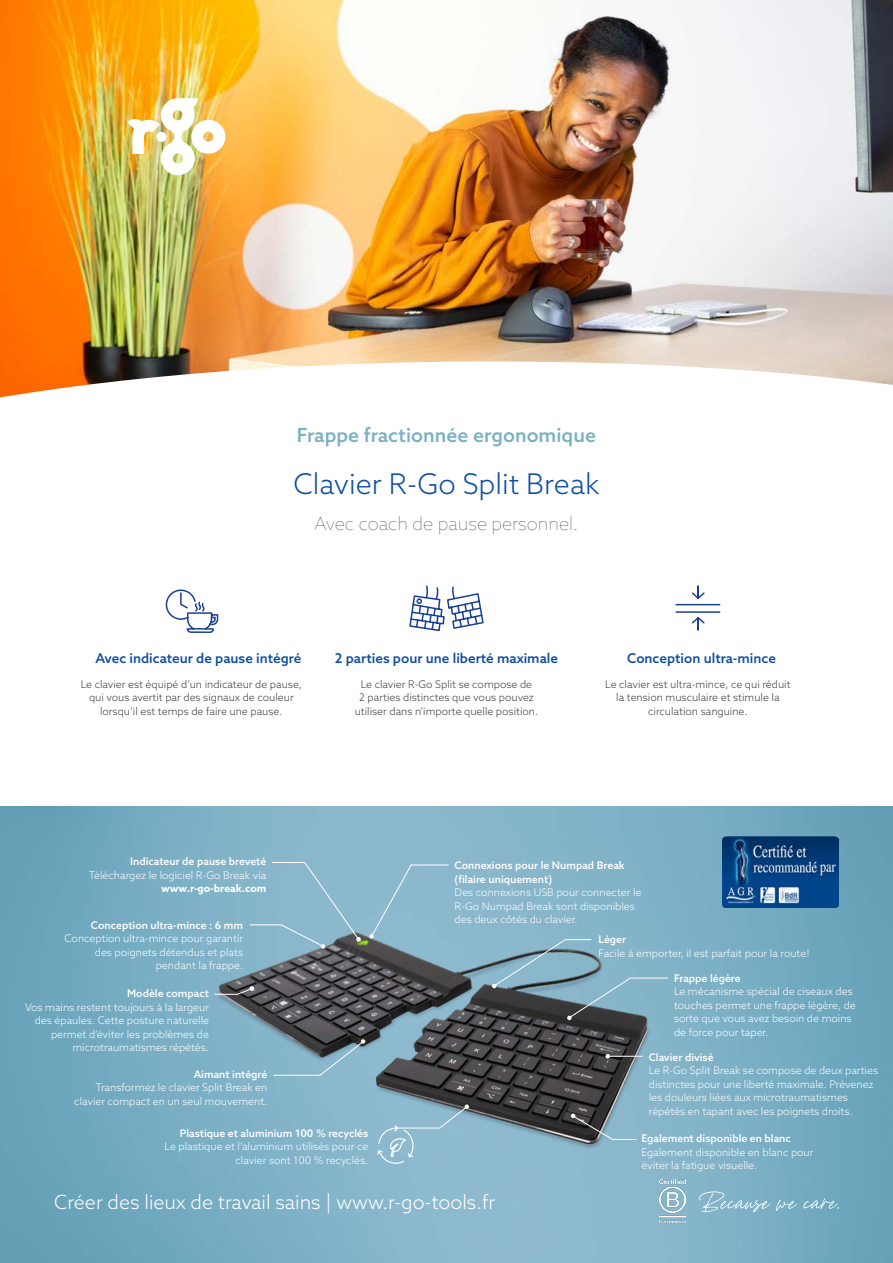
<style>
.page{position:relative;width:893px;height:1263px;background:#fff}
.page>*{position:absolute;margin:0;border:0;box-sizing:border-box;transform-origin:0 0}
.t1{font:300 28.5px "Azo Sans";color:#0d4da1}
.t2{font:300 19.5px "Azo Sans";color:#fff}
.t3{font:500 19.5px "Azo Sans";color:#7ab1c3}
.t4{font:100 18px "Azo Sans";color:#3e3e3f}
.t5{font:500 13.5px "Azo Sans";color:#0d4da1}
.t6{font:300 10.5px/13.5px "Azo Sans";color:#fff;text-align:right}
.t7{font:300 10.5px/13.5px "Azo Sans";color:#3e3e3f;text-align:center}
.t8{font:500 10.5px/13.5px "Azo Sans";color:#fff}
.s1{font-weight:700}
</style>
<div class="page">
<img style="left:0;top:0;width:893px;height:360px">
<svg style="left:0;top:360px;width:893px;height:253px"></svg>
<img style="left:0;top:807px;width:893px;height:456px">
<img style="left:187px;top:806px;width:496px;height:457px">
<div style="left:369px;top:863px;width:43px;height:76px;background:#8bb8cd"></div>
<hr style="left:411px;top:864px;width:38px;height:1px;background:#fff">
<hr style="left:630px;top:978px;width:38px;height:1px;background:#fff">
<hr style="left:272px;top:862px;width:33px;height:1px;background:#fff">
<hr style="left:250px;top:924px;width:31px;height:1px;background:#fff">
<svg style="left:214px;top:986px;width:40px;height:9px"></svg>
<hr style="left:397px;top:1127px;width:43px;height:1px;background:#fff">
<hr style="left:676px;top:604px;width:44px;height:1px;background:#17408f">
<hr style="left:676px;top:611px;width:44px;height:2px;background:#17408f">
<svg style="left:690px;top:585px;width:16px;height:46px"></svg>
<svg style="left:699px;top:1191px;width:98px;height:21px;background:#8cb9cc"></svg>
<svg style="left:803px;top:1198px;width:36px;height:11px"></svg>
<hr style="left:608px;top:1056px;width:35px;height:1px;background:#fff">
<svg style="left:376px;top:1124px;width:38px;height:41px;background:#9cc2d4"></svg>
<svg style="left:605px;top:1054px;width:5px;height:4px"></svg>
<svg style="left:492px;top:938px;width:139px;height:82px;background:#72909f"></svg>
<svg style="left:319px;top:1039px;width:46px;height:37px;background:#7392a0"></svg>
<hr style="left:273px;top:1075px;width:47px;height:1px;background:#fff">
<svg style="left:408px;top:584px;width:77px;height:48px"></svg>
<svg style="left:280px;top:861px;width:81px;height:88px;background:#8ab4c7"></svg>
<svg style="left:165px;top:589px;width:54px;height:44px"></svg>
<svg style="left:571px;top:1113px;width:65px;height:28px;background:#697d87"></svg>
<svg style="left:438px;top:1104px;width:31px;height:25px"></svg>
<img style="left:722px;top:836px;width:117px;height:72px">
<img style="left:127px;top:98px;width:98px;height:77px">
<div style="left:156px;top:132px;width:10px;height:10px;background:#fff;border-radius:50%"></div>
<img style="left:660px;top:1179px;width:26px;height:44px">
<p class="t3" style="left:297px;top:423px;width:301px">Frappe fractionnée ergonomique</p>
<p class="t1" style="left:293px;top:465px;width:308px">Clavier R-Go Split Break</p>
<p class="t4" style="left:314px;top:512px;width:266px">Avec coach de pause personnel.</p>
<p class="t5" style="left:95px;top:650px;width:207px">Avec indicateur de pause intégré</p>
<p class="t7" style="left:81px;top:677px;width:223px">Le clavier est équipé d’un indicateur de pause, qui vous avertit par des signaux de couleur lorsqu’il est temps de faire une pause.</p>
<p class="t5" style="left:335px;top:650px;width:225px">2 parties pour une liberté maximale</p>
<p class="t7" style="left:355px;top:677px;width:185px">Le clavier R-Go Split se compose de<br>2 parties distinctes que vous pouvez utiliser dans n’importe quelle position.</p>
<p class="t5" style="left:627px;top:650px;width:150px">Conception ultra-mince</p>
<p class="t7" style="left:605px;top:677px;width:187px">Le clavier est ultra-mince, ce qui réduit la tension musculaire et stimule la circulation sanguine.</p>
<p class="t8" style="left:130px;top:855px;width:138px">Indicateur de pause breveté</p>
<p class="t6" style="left:89px;top:868px;width:179px">Téléchargez le logiciel R-Go Break via <span class="s1">www.r-go-break.com</span></p>
<p class="t8" style="left:91px;top:918px;width:154px">Conception ultra-mince : 6 mm</p>
<p class="t6" style="left:64px;top:931px;width:180px">Conception ultra-mince pour garantir des poignets détendus et plats pendant la frappe.</p>
<p class="t8" style="left:598px;top:932px;width:29px">Léger</p>
<p class="t8" style="left:455px;top:858px;width:172px">Connexions pour le Numpad Break (filaire uniquement)</p>
<p class="t6" style="left:455px;top:885px;width:188px;text-align:left">Des connexions USB pour connecter le<br>R-Go Numpad Break sont disponibles des deux côtés du clavier.</p>
<p class="t6" style="left:598px;top:946px;width:213px">Facile à emporter, il est parfait pour la route!</p>
<p class="t8" style="left:127px;top:986px;width:83px">Modèle compact</p>
<p class="t6" style="left:25px;top:1000px;width:185px">Vos mains restent toujours à la largeur des épaules. Cette posture naturelle permet d’éviter les problèmes de microtraumatismes répétés.</p>
<p class="t8" style="left:194px;top:1067px;width:75px">Aimant intégré</p>
<p class="t6" style="left:74px;top:1080px;width:195px">Transformez le clavier Split Break en clavier compact en un seul mouvement.</p>
<p class="t8" style="left:180px;top:1126px;width:190px">Plastique et aluminium 100 % recyclés</p>
<p class="t6" style="left:165px;top:1140px;width:205px">Le plastique et l’aluminium utilisés pour ce clavier sont 100 % recyclés.</p>
<p class="t2" style="left:54px;top:1189px;width:443px">Créer des lieux de travail sains | www.r-go-tools.fr</p>
<p class="t8" style="left:674px;top:971px;width:68px">Frappe légère</p>
<p class="t6" style="left:674px;top:985px;width:183px;text-align:left">Le mécanisme spécial de ciseaux des touches permet une frappe légère, de sorte que vous avez besoin de moins de force pour taper.</p>
<p class="t8" style="left:649px;top:1050px;width:67px">Clavier divisé</p>
<p class="t6" style="left:649px;top:1063px;width:231px;text-align:left">Le R-Go Split Break se compose de deux parties distinctes pour une liberté maximale. Prévenez les douleurs liées aux microtraumatismes répétés en tapant avec les poignets droits.</p>
<p class="t8" style="left:641px;top:1131px;width:151px">Egalement disponible en blanc</p>
<p class="t6" style="left:641px;top:1145px;width:174px;text-align:left">Egalement disponible en blanc pour éviter la fatigue visuelle.</p>
</div>
